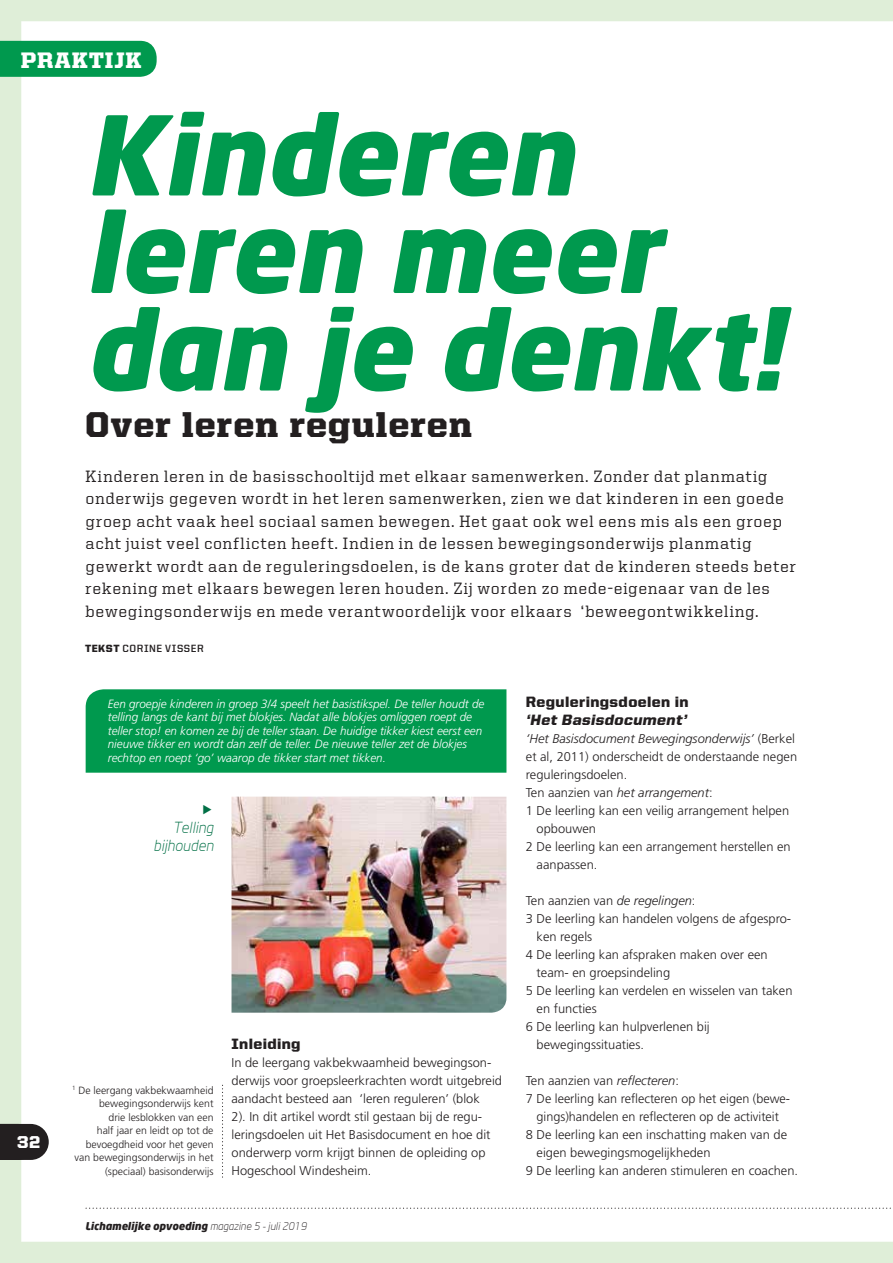
<style>
.page{position:relative;width:893px;height:1263px;background:#dfeed8}
.page>*{position:absolute;margin:0;border:0;box-sizing:border-box;transform-origin:0 0}
.t1{font:italic 900 108px/97.5px "Neo Sans";color:#00994e}
.t2{font:900 36px "United Serif Reg";letter-spacing:.025em;color:#231f20}
.t3{font:900 22.5px "United Serif Reg";letter-spacing:.035em;color:#fff}
.t4{font:900 17.25px "United Sans Reg";color:#fff}
.t5{font:500 16.5px/22.5px "United Serif Reg";letter-spacing:.05em;color:#231f20}
.t6{font:900 15px "United Sans Reg";letter-spacing:.025em;color:#231f20}
.t7{font:italic 900 15px "United Sans Reg";color:#231f20}
.t8{font:italic 300 15px/18px "Neo Sans";color:#016f45;text-align:right}
.t9{font:300 12.75px/18px "Frutiger LT Std";color:#231f20}
.t10{font:italic 300 12.75px "Frutiger LT Std";color:#231f20}
.t11{font:italic 300 12px/13.5px "Frutiger LT Std";color:#fff}
.t12{font:300 10.5px/13.5px "Frutiger LT Std";color:#231f20;text-align:right}
.t13{font:italic 900 10.5px "Neo Sans";color:#231f20}
.t14{font:700 10.5px "United Sans Reg";letter-spacing:.05em;color:#231f20}
.s1{font-weight:900}
.s2{font-weight:300}
.s3{font-style:normal}
.s4{font-style:italic}
</style>
<div class="page">
<div style="left:21px;top:21px;width:872px;height:1221px;background:#fff"></div>
<div style="left:0;top:41px;width:157px;height:36px;background:#00994e"></div>
<div style="left:86px;top:689px;width:420px;height:84px;background:#00994e"></div>
<img style="left:232px;top:797px;width:274px;height:216px">
<svg style="left:222px;top:1085px;width:2px;height:93px"></svg>
<svg style="left:0;top:1124px;width:49px;height:36px;background:#353132"></svg>
<svg style="left:85px;top:1207px;width:808px;height:2px;background:#e0e0e0"></svg>
<svg style="left:203px;top:804px;width:9px;height:10px"></svg>
<h3 class="t3" style="left:21px;top:48px;width:122px">PRAKTIJK</h3>
<h1 class="t1" style="left:85px;top:103px;width:699px">Kinderen leren meer dan je denkt!</h1>
<h2 class="t2" style="left:85px;top:404px;width:388px">Over leren reguleren</h2>
<h3 class="t4" style="left:17px;top:1133px;width:24px">32</h3>
<p class="t5" style="left:86px;top:464px;width:712px">Kinderen leren in de basisschooltijd met elkaar samenwerken. Zonder dat planmatig onderwijs gegeven wordt in het leren samenwerken, zien we dat kinderen in een goede groep acht vaak heel sociaal samen bewegen. Het gaat ook wel eens mis als een groep acht juist veel conflicten heeft. Indien in de lessen bewegingsonderwijs planmatig gewerkt wordt aan de reguleringsdoelen, is de kans groter dat de kinderen steeds beter rekening met elkaars bewegen leren houden. Zij worden zo mede-eigenaar van de les bewegingsonderwijs en mede verantwoordelijk voor elkaars ‘beweegontwikkeling.</p>
<p class="t14" style="left:85px;top:643px;width:120px"><span class="s1">TEKST</span> CORINE VISSER</p>
<p class="t11" style="left:108px;top:697px;width:378px">Een groepje kinderen in groep 3/4 speelt het basistikspel. De teller houdt de telling langs de kant bij met blokjes. Nadat alle blokjes omliggen roept de teller stop! en komen ze bij de teller staan. De huidige tikker kiest eerst een nieuwe tikker en wordt dan zelf de teller. De nieuwe teller zet de blokjes rechtop en roept ‘go’ waarop de tikker start met tikken.</p>
<p class="t8" style="left:154px;top:818px;width:61px">Telling bijhouden</p>
<p class="t12" style="left:72px;top:1083px;width:143px"><sup>1</sup> De leergang vakbekwaamheid bewegingsonderwijs kent<br>drie lesblokken van een<br>half jaar en leidt op tot de bevoegdheid voor het geven van bewegingsonderwijs in het (speciaal) basisonderwijs</p>
<p class="t6" style="left:232px;top:1035px;width:70px">Inleiding</p>
<p class="t9" style="left:232px;top:1053px;width:272px">In de leergang vakbekwaamheid bewegingson&shy;derwijs voor groepsleerkrachten wordt uitgebreid aandacht besteed aan ‘leren reguleren’ (blok<br>2). In dit artikel wordt stil gestaan bij de regu&shy;leringsdoelen uit Het Basisdocument en hoe dit onderwerp vorm krijgt binnen de opleiding op Hogeschool Windesheim.</p>
<p class="t13" style="left:85px;top:1219px;width:223px">Lichamelijke opvoeding <span class="s2">magazine 5 - juli 2019</span></p>
<p class="t6" style="left:526px;top:693px;width:164px">Reguleringsdoelen in</p>
<p class="t7" style="left:526px;top:711px;width:165px">‘Het Basisdocument’</p>
<p class="t10" style="left:526px;top:731px;width:271px">‘Het Basisdocument Bewegingsonderwijs’ <span class="s3">(Berkel</span></p>
<p class="t9" style="left:526px;top:747px;width:273px">et al, 2011) onderscheidt de onderstaande negen</p>
<p class="t9" style="left:526px;top:765px;width:103px">reguleringsdoelen.</p>
<p class="t9" style="left:526px;top:783px;width:188px">Ten aanzien van <span class="s4">het arrangement</span>:</p>
<p class="t9" style="left:526px;top:801px;width:265px">1 De leerling kan een veilig arrangement helpen</p>
<p class="t9" style="left:537px;top:819px;width:61px">opbouwen</p>
<p class="t9" style="left:526px;top:837px;width:266px">2 De leerling kan een arrangement herstellen en</p>
<p class="t9" style="left:537px;top:855px;width:62px">aanpassen.</p>
<p class="t9" style="left:526px;top:891px;width:171px">Ten aanzien van <span class="s4">de regelingen</span>:</p>
<p class="t9" style="left:526px;top:909px;width:267px">3 De leerling kan handelen volgens de afgespro-</p>
<p class="t9" style="left:537px;top:927px;width:57px">ken regels</p>
<p class="t9" style="left:526px;top:945px;width:243px">4 De leerling kan afspraken maken over een</p>
<p class="t9" style="left:537px;top:963px;width:135px">team- en groepsindeling</p>
<p class="t9" style="left:526px;top:981px;width:268px">5 De leerling kan verdelen en wisselen van taken</p>
<p class="t9" style="left:537px;top:999px;width:62px">en functies</p>
<p class="t9" style="left:526px;top:1017px;width:185px">6 De leerling kan hulpverlenen bij</p>
<p class="t9" style="left:537px;top:1035px;width:109px">bewegingssituaties.</p>
<p class="t9" style="left:526px;top:1071px;width:155px">Ten aanzien van <span class="s4">reflecteren</span>:</p>
<p class="t9" style="left:526px;top:1089px;width:266px">7 De leerling kan reflecteren op het eigen (bewe-</p>
<p class="t9" style="left:537px;top:1107px;width:244px">gings)handelen en reflecteren op de activiteit</p>
<p class="t9" style="left:526px;top:1125px;width:263px">8 De leerling kan een inschatting maken van de</p>
<p class="t9" style="left:537px;top:1143px;width:175px">eigen bewegingsmogelijkheden</p>
<p class="t9" style="left:526px;top:1161px;width:274px">9 De leerling kan anderen stimuleren en coachen.</p>
</div>
